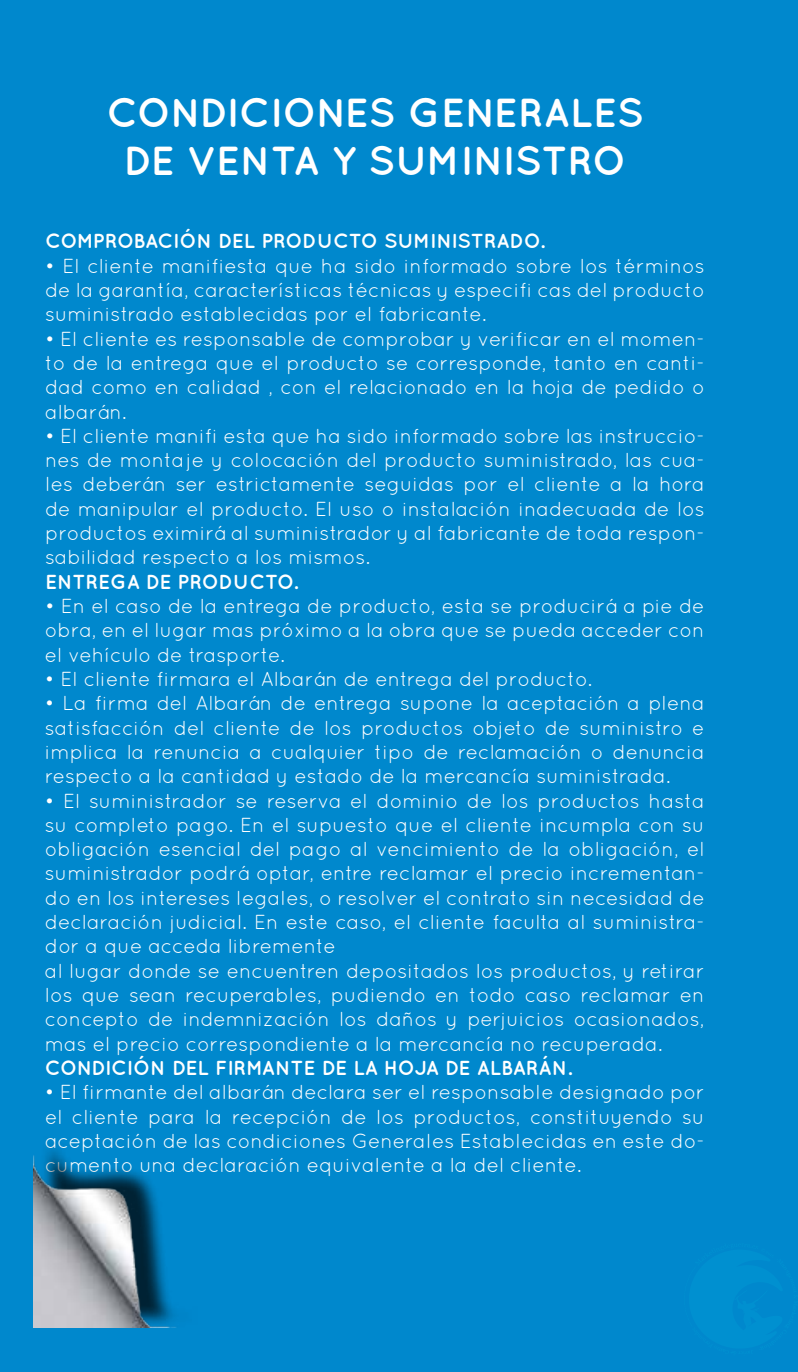
<style>
.page{position:relative;width:798px;height:1372px;background:#fff}
.page>*{position:absolute;margin:0;border:0;box-sizing:border-box;transform-origin:0 0}
.t1{font:700 40.5px/48.6px "Quicksand";color:#fff;text-align:center}
.t2{font:20.25px/24.3px "Quicksand";color:#fff;text-align:justify}
.t3{font:700 20.25px "Quicksand";color:#fff}
</style>
<div class="page">
<div style="left:0;top:0;width:797px;height:1371px;background:#0088cd"></div>
<img style="left:33px;top:1149px;width:143px;height:178px">
<h1 class="t1" style="left:106px;top:87px;width:538px">CONDICIONES GENERALES<br>DE VENTA Y SUMINISTRO</h1>
<p class="t3" style="left:45px;top:229px;width:501px">COMPROBACIÓN DEL PRODUCTO SUMINISTRADO.</p>
<p class="t2" style="left:45px;top:253px;width:661px">• El cliente manifiesta que ha sido informado sobre los términos de la garantía, características técnicas y especifi cas del producto suministrado establecidas por el fabricante.</p>
<p class="t2" style="left:45px;top:326px;width:661px">• El cliente es responsable de comprobar y verificar en el momen&shy;to de la entrega que el producto se corresponde, tanto en canti&shy;dad como en calidad , con el relacionado en la hoja de pedido o albarán.</p>
<p class="t2" style="left:45px;top:423px;width:661px">• El cliente manifi esta que ha sido informado sobre las instruccio&shy;nes de montaje y colocación del producto suministrado, las cua&shy;les deberán ser estrictamente seguidas por el cliente a la hora de manipular el producto. El uso o instalación inadecuada de los productos eximirá al suministrador y al fabricante de toda respon&shy;sabilidad respecto a los mismos.</p>
<p class="t3" style="left:45px;top:569px;width:254px">ENTREGA DE PRODUCTO.</p>
<p class="t2" style="left:45px;top:593px;width:661px">• En el caso de la entrega de producto, esta se producirá a pie de obra, en el lugar mas próximo a la obra que se pueda acceder con el vehículo de trasporte.</p>
<p class="t2" style="left:45px;top:666px;width:548px">• El cliente firmara el Albarán de entrega del producto.</p>
<p class="t2" style="left:45px;top:690px;width:661px">• La firma del Albarán de entrega supone la aceptación a plena satisfacción del cliente de los productos objeto de suministro e implica la renuncia a cualquier tipo de reclamación o denuncia respecto a la cantidad y estado de la mercancía suministrada.</p>
<p class="t2" style="left:45px;top:788px;width:661px;text-align:left">• El suministrador se reserva el dominio de los productos hasta su completo pago. En el supuesto que el cliente incumpla con su obligación esencial del pago al vencimiento de la obligación, el suministrador podrá optar, entre reclamar el precio incrementan&shy;do en los intereses legales, o resolver el contrato sin necesidad de declaración judicial. En este caso, el cliente faculta al suministra&shy;dor a que acceda libremente<br>al lugar donde se encuentren depositados los productos, y retirar los que sean recuperables, pudiendo en todo caso reclamar en concepto de indemnización los daños y perjuicios ocasionados, mas el precio correspondiente a la mercancía no recuperada.</p>
<p class="t3" style="left:45px;top:1055px;width:528px">CONDICIÓN DEL FIRMANTE DE LA HOJA DE ALBARÁN.</p>
<p class="t2" style="left:45px;top:1079px;width:661px">• El firmante del albarán declara ser el responsable designado por el cliente para la recepción de los productos, constituyendo su aceptación de las condiciones Generales Establecidas en este do&shy;cumento una declaración equivalente a la del cliente.</p>
</div>
